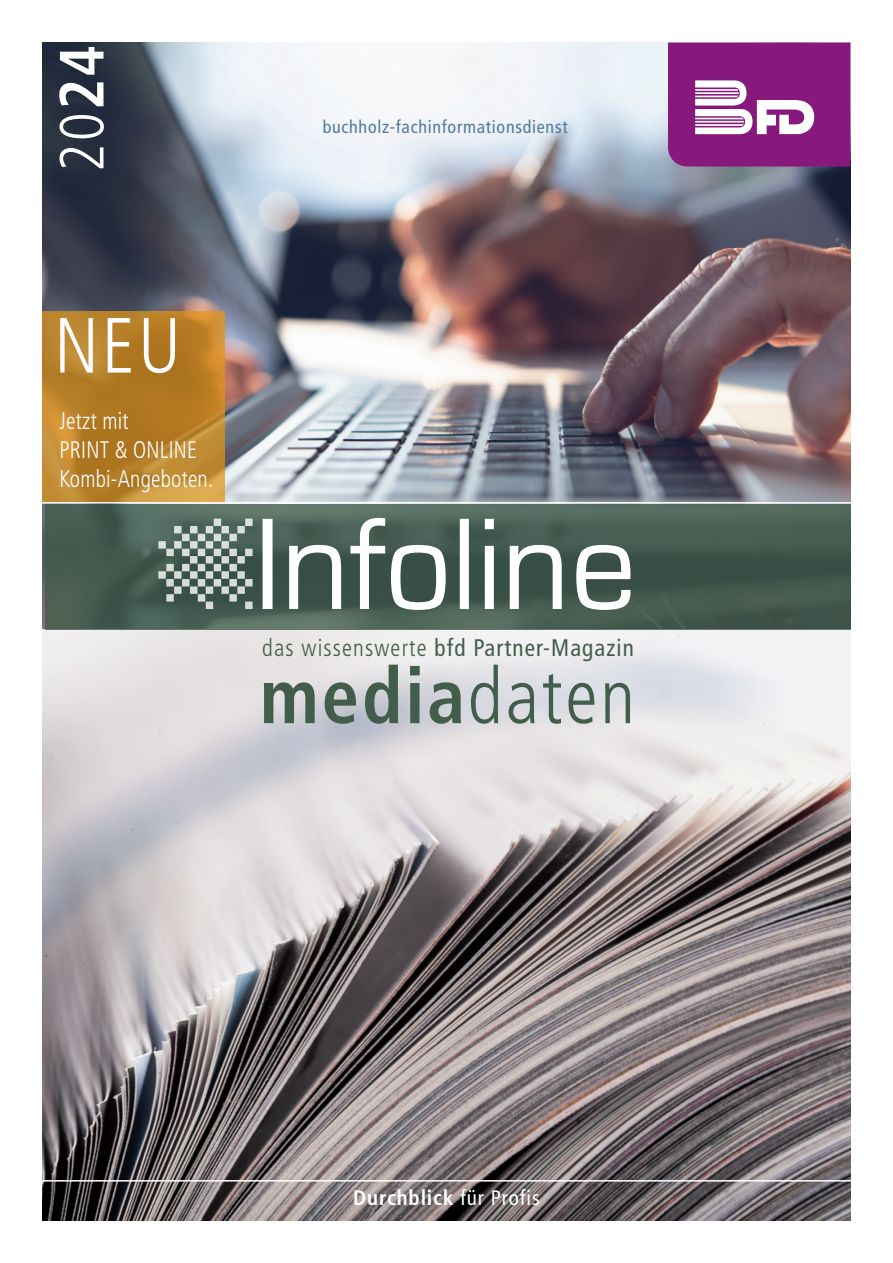
<style>
.page{position:relative;width:893px;height:1263px;background:#fff}
.page>*{position:absolute;margin:0;border:0;box-sizing:border-box;transform-origin:0 0}
.t1{font:700 condensed 78px "Frutiger LT Pro";letter-spacing:.035em;color:#425d4b}
.t2{font:300 condensed 78px "Frutiger LT Pro";color:#fff}
.t3{font:300 condensed 62.4px "Frutiger LT Pro";color:#fff}
.t4{font:300 condensed 24px/28.8px "Frutiger LT Pro";letter-spacing:.01em;color:#fff;scale:.92 1}
.t5{font:condensed 24px "Frutiger LT Pro";letter-spacing:.05em;color:#425d4b;scale:.96 1}
.t6{font:700 condensed 21px "Frutiger LT Pro";letter-spacing:.04em;color:#fff}
.t7{font:condensed 18px "Frutiger LT Pro";letter-spacing:.04em;color:#4f7c9b}
.s1{font-weight:700}
.s2{font-weight:300}
.s3{font-weight:400}
</style>
<div class="page">
<img style="left:43px;top:43px;width:807px;height:1177px">
<svg style="left:668px;top:43px;width:182px;height:124px;background:#993c90"></svg>
<svg style="left:45px;top:504px;width:805px;height:125px;background:#496054"></svg>
<svg style="left:263px;top:518px;width:367px;height:92px"></svg>
<hr style="left:0;top:1180px;width:867px;height:1px;background:#fff">
<svg style="left:43px;top:311px;width:182px;height:191px;background:#ba822a"></svg>
<hr style="left:0;top:502px;width:867px;height:2px;background:#fff">
<svg style="left:158px;top:519px;width:95px;height:90px;background:#74857e"></svg>
<h2 class="t3" style="left:46px;top:172px;width:129px;rotate:-90deg">20<span class="s1">24</span></h2>
<p class="t7" style="left:323px;top:116px;width:246px">buchholz-fachinformationsdienst</p>
<h1 class="t2" style="left:54px;top:301px;width:128px">NEU</h1>
<p class="t4" style="left:60px;top:406px;width:169px">Jetzt mit<br>PRINT &amp; ONLINE<br>Kombi-Angeboten.</p>
<p class="t5" style="left:262px;top:634px;width:389px"><span class="s2">das wissenswerte</span> bfd Partner-Magazin</p>
<h1 class="t1" style="left:260px;top:650px;width:376px">media<span class="s2">daten</span></h1>
<p class="t6" style="left:353px;top:1185px;width:188px">Durchblick <span class="s3">für Profis</span></p>
</div>
